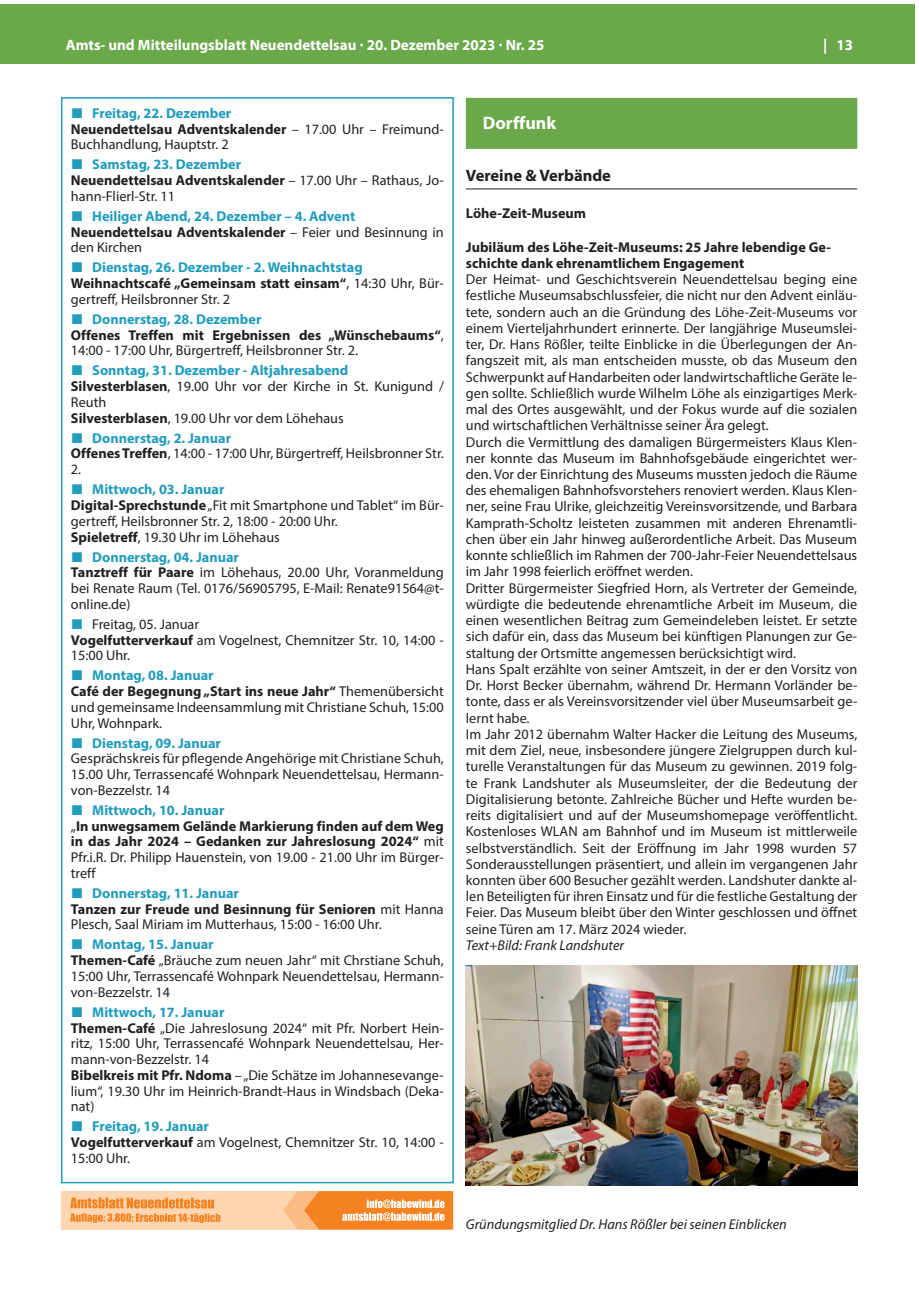
<style>
.page{position:relative;width:919px;height:1289px;background:#fff}
.page>*{position:absolute;margin:0;border:0;box-sizing:border-box;transform-origin:0 0}
.t1{font:700 18px "Myriad Pro";color:#fff}
.t2{font:700 16.5px "Myriad Pro";color:#231f20}
.t3{font:700 15px "Myriad Pro";color:#fff}
.t4{font:14.25px/16.2px "Myriad Pro";color:#231f20}
.t5{font:700 14.25px/15.8px "Myriad Pro";color:#231f20}
.t6{font:700 14.25px/15.8px "Myriad Pro";color:#219cbd}
.t7{font:italic 14.25px "Myriad Pro";color:#231f20}
.s1{font-family:"Arial";font-size:21px;color:#219cbd}
.s2{font-weight:700;color:#219cbd}
.s3{font-weight:700}
.s4{font-family:"Arial";font-weight:400;font-size:21px}
.s5{color:#231f20}
.s6{font-weight:400;color:#231f20}
.s7{font-family:"Arial";font-weight:400;font-size:21px;color:#219cbd}
.s8{color:#219cbd}
.s9{font-weight:400}
</style>
<div class="page">
<div style="left:13px;top:4px;width:901px;height:60px;background:#6aa84a"></div>
<div style="left:0;top:4px;width:13px;height:60px;background:#6aa84a"></div>
<div style="left:466px;top:98px;width:391px;height:51px;background:#6aa84a"></div>
<hr style="left:466px;top:188px;width:391px;height:2px;background:#6d6e71">
<div style="left:61px;top:97px;width:393px;height:1086px;border:2px solid #219cbd"></div>
<div style="left:62px;top:1191px;width:391px;height:38px;background:#fdd5b0"></div>
<svg style="left:70px;top:1197px;width:150px;height:25px"></svg>
<svg style="left:283px;top:1191px;width:170px;height:38px;background:#f79f53"></svg>
<img style="left:466px;top:965px;width:391px;height:220px">
<p class="t3" style="left:66px;top:38px;width:480px">Amts- und Mitteilungsblatt Neuendettelsau · 20. Dezember 2023 · Nr. 25</p>
<p class="t3" style="left:823px;top:38px;width:31px">| 13</p>
<p class="t4" style="left:71px;top:105px;width:374px;line-height:15.8px"><span class="s1">■</span> <span class="s2">Freitag, 22. Dezember<br></span><span class="s3">Neuendettelsau Adventskalender</span> – 17.00 Uhr – Freimund-<br>Buchhandlung, Hauptstr. 2</p>
<p class="t4" style="left:71px;top:156px;width:374px;line-height:15.8px"><span class="s1">■</span> <span class="s2">samstag, 23. Dezember<br></span><span class="s3">Neuendettelsau Adventskalender</span> – 17.00 Uhr – Rathaus, Jo&shy;hann-Flierl-Str. 11</p>
<p class="t6" style="left:71px;top:209px;width:374px"><span class="s4">■</span> heiliger Abend, 24. Dezember – 4. Advent<br><span class="s5">Neuendettelsau Adventskalender</span> <span class="s6">– Feier und Besinnung in den Kirchen</span></p>
<p class="t4" style="left:71px;top:259px;width:374px;line-height:15.8px"><span class="s1">■</span> <span class="s2">Dienstag, 26. Dezember - 2. weihnachtstag </span><span class="s3">weihnachtscafé „gemeinsam statt einsam“</span>, 14:30 Uhr, Bür&shy;gertreff, Heilsbronner Str. 2</p>
<p class="t4" style="left:71px;top:312px;width:374px;line-height:15.8px"><span class="s1">■</span> <span class="s2">Donnerstag, 28. Dezember<br></span><span class="s3">offenes treffen mit ergebnissen des „wünschebaums“</span>,<br>14:00 - 17:00 Uhr, Bürgertreff, Heilsbronner Str. 2.</p>
<p class="t4" style="left:71px;top:362px;width:374px;line-height:15.8px"><span class="s1">■</span> <span class="s2">sonntag, 31. Dezember - Altjahresabend </span><span class="s3">silvesterblasen</span>, 19.00 Uhr vor der Kirche in St. Kunigund / Reuth<br><span class="s3">silvesterblasen</span>, 19.00 Uhr vor dem Löhehaus</p>
<p class="t4" style="left:71px;top:430px;width:374px;line-height:15.8px"><span class="s1">■</span> <span class="s2">Donnerstag, 2. Januar<br></span><span class="s3">offenes treffen</span>, 14:00 - 17:00 Uhr, Bürgertreff, Heilsbronner Str.<br>2.</p>
<p class="t4" style="left:71px;top:481px;width:374px;line-height:15.8px"><span class="s1">■</span> <span class="s2">Mittwoch, 03. Januar<br></span><span class="s3">Digital-sprechstunde</span> „Fit mit Smartphone und Tablet“ im Bür&shy;gertreff, Heilsbronner Str. 2, 18:00 - 20:00 Uhr.<br><span class="s3">spieletreff</span>, 19.30 Uhr im Löhehaus</p>
<p class="t4" style="left:71px;top:548px;width:374px;line-height:15.8px"><span class="s1">■</span> <span class="s2">Donnerstag, 04. Januar<br></span><span class="s3">tanztreff für Paare</span> im Löhehaus, 20.00 Uhr, Voranmeldung bei Renate Raum (Tel. 0176/56905795, E-Mail: Renate91564@t&shy;online.de)</p>
<p class="t4" style="left:71px;top:616px;width:374px;line-height:15.8px"><span class="s1">■</span> Freitag, 05. Januar<br><span class="s3">vogelfutterverkauf</span> am Vogelnest, Chemnitzer Str. 10, 14:00 -<br>15:00 Uhr.</p>
<p class="t4" style="left:71px;top:667px;width:374px;line-height:15.8px"><span class="s1">■</span> <span class="s2">Montag, 08. Januar<br></span><span class="s3">café der Begegnung „start ins neue Jahr“</span> Themenübersicht und gemeinsame Indeensammlung mit Christiane Schuh, 15:00<br>Uhr, Wohnpark.</p>
<p class="t4" style="left:71px;top:734px;width:374px;line-height:15.8px"><span class="s1">■</span> <span class="s2">Dienstag, 09. Januar<br></span>Gesprächskreis für pflegende Angehörige mit Christiane Schuh, 15.00 Uhr, Terrassencafé Wohnpark Neuendettelsau, Hermann&shy;von-Bezzelstr. 14</p>
<p class="t5" style="left:71px;top:802px;width:374px"><span class="s7">■</span> <span class="s8">Mittwoch, 10. Januar<br></span><span class="s9">„</span>in unwegsamem gelände Markierung finden auf dem weg in das Jahr 2024 – gedanken zur Jahreslosung 2024“ <span class="s9">mit Pfr.i.R. Dr. Philipp Hauenstein, von 19.00 - 21.00 Uhr im Bürger&shy;treff</span></p>
<p class="t4" style="left:71px;top:885px;width:374px;line-height:15.8px"><span class="s1">■</span> <span class="s2">Donnerstag, 11. Januar<br></span><span class="s3">tanzen zur Freude und Besinnung für senioren</span> mit Hanna<br>Plesch, Saal Miriam im Mutterhaus, 15:00 - 16:00 Uhr.</p>
<p class="t4" style="left:71px;top:936px;width:374px;line-height:15.8px"><span class="s1">■</span> <span class="s2">Montag, 15. Januar<br></span><span class="s3">themen-café</span> „Bräuche zum neuen Jahr“ mit Chrstiane Schuh, 15:00 Uhr, Terrassencafé Wohnpark Neuendettelsau, Hermann&shy;von-Bezzelstr. 14</p>
<p class="t4" style="left:71px;top:1003px;width:374px;line-height:15.8px"><span class="s1">■</span> <span class="s2">Mittwoch, 17. Januar<br></span><span class="s3">themen-café</span> „Die Jahreslosung 2024“ mit Pfr. Norbert Hein&shy;ritz, 15:00 Uhr, Terrassencafé Wohnpark Neuendettelsau, Her&shy;mann-von-Bezzelstr. 14<br><span class="s3">Bibelkreis mit Pfr. Ndoma</span> – „Die Schätze im Johannesevange&shy;lium“, 19.30 Uhr im Heinrich-Brandt-Haus in Windsbach (Deka&shy;nat)</p>
<p class="t4" style="left:71px;top:1118px;width:374px;line-height:15.8px"><span class="s1">■</span> <span class="s2">Freitag, 19. Januar<br></span><span class="s3">vogelfutterverkauf</span> am Vogelnest, Chemnitzer Str. 10, 14:00 -<br>15:00 Uhr.</p>
<p class="t1" style="left:483px;top:114px;width:75px">Dorffunk</p>
<p class="t2" style="left:466px;top:167px;width:147px">vereine &amp; verbände</p>
<p class="t5" style="left:466px;top:206px;width:122px">löhe-zeit-Museum</p>
<p class="t5" style="left:466px;top:239px;width:366px;line-height:16.2px">Jubiläum des löhe-zeit-Museums: 25 Jahre lebendige ge&shy;schichte dank ehrenamtlichem engagement</p>
<p class="t4" style="left:465px;top:271px;width:393px">Der Heimat- und Geschichtsverein Neuendettelsau beging eine festliche Museumsabschlussfeier, die nicht nur den Advent einläu&shy;tete, sondern auch an die Gründung des Löhe-Zeit-Museums vor einem Vierteljahrhundert erinnerte. Der langjährige Museumslei&shy;ter, Dr. Hans Rößler, teilte Einblicke in die Überlegungen der An&shy;fangszeit mit, als man entscheiden musste, ob das Museum den Schwerpunkt auf Handarbeiten oder landwirtschaftliche Geräte le&shy;gen sollte. Schließlich wurde Wilhelm Löhe als einzigartiges Merk&shy;mal des Ortes ausgewählt, und der Fokus wurde auf die sozialen und wirtschaftlichen Verhältnisse seiner Ära gelegt.<br>Durch die Vermittlung des damaligen Bürgermeisters Klaus Klen&shy;ner konnte das Museum im Bahnhofsgebäude eingerichtet wer&shy;den. Vor der Einrichtung des Museums mussten jedoch die Räume des ehemaligen Bahnhofsvorstehers renoviert werden. Klaus Klen&shy;ner, seine Frau Ulrike, gleichzeitig Vereinsvorsitzende, und Barbara Kamprath-Scholtz leisteten zusammen mit anderen Ehrenamtli&shy;chen über ein Jahr hinweg außerordentliche Arbeit. Das Museum konnte schließlich im Rahmen der 700-Jahr-Feier Neuendettelsaus im Jahr 1998 feierlich eröffnet werden.<br>Dritter Bürgermeister Siegfried Horn, als Vertreter der Gemeinde, würdigte die bedeutende ehrenamtliche Arbeit im Museum, die einen wesentlichen Beitrag zum Gemeindeleben leistet. Er setzte sich dafür ein, dass das Museum bei künftigen Planungen zur Ge&shy;staltung der Ortsmitte angemessen berücksichtigt wird.<br>Hans Spalt erzählte von seiner Amtszeit, in der er den Vorsitz von Dr. Horst Becker übernahm, während Dr. Hermann Vorländer be&shy;tonte, dass er als Vereinsvorsitzender viel über Museumsarbeit ge&shy;lernt habe.<br>Im Jahr 2012 übernahm Walter Hacker die Leitung des Museums, mit dem Ziel, neue, insbesondere jüngere Zielgruppen durch kul&shy;turelle Veranstaltungen für das Museum zu gewinnen. 2019 folg&shy;te Frank Landshuter als Museumsleiter, der die Bedeutung der Digitalisierung betonte. Zahlreiche Bücher und Hefte wurden be&shy;reits digitalisiert und auf der Museumshomepage veröffentlicht.<br>Kostenloses WLAN am Bahnhof und im Museum ist mittlerweile selbstverständlich. Seit der Eröffnung im Jahr 1998 wurden 57<br>Sonderausstellungen präsentiert, und allein im vergangenen Jahr konnten über 600 Besucher gezählt werden. Landshuter dankte al&shy;len Beteiligten für ihren Einsatz und für die festliche Gestaltung der Feier. Das Museum bleibt über den Winter geschlossen und öffnet seine Türen am 17. März 2024 wieder.</p>
<p class="t7" style="left:466px;top:938px;width:160px">Text+Bild: Frank Landshuter</p>
<p class="t7" style="left:466px;top:1217px;width:322px">Gründungsmitglied Dr. Hans Rößler bei seinen Einblicken</p>
</div>
